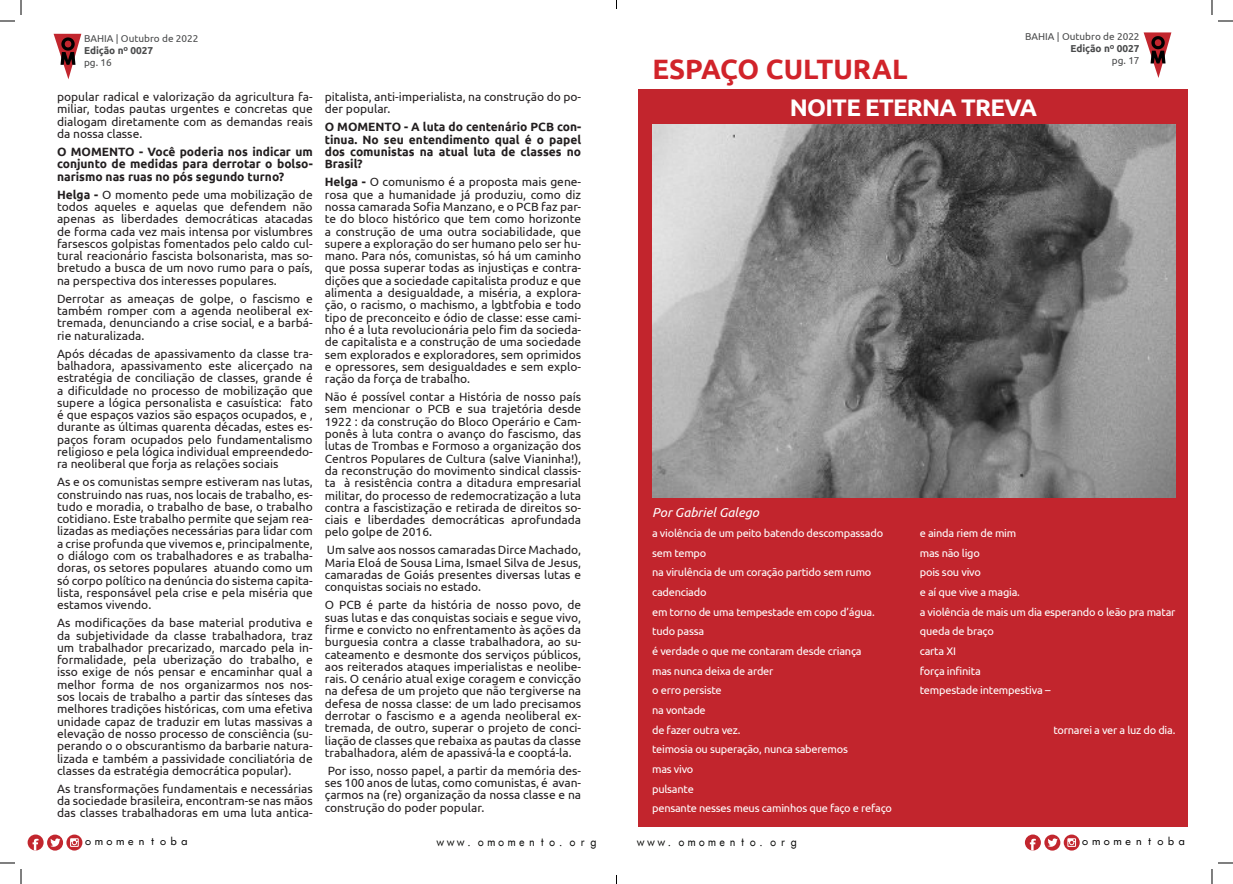
<style>
.page{position:relative;width:1233px;height:884px;background:#fff}
.page>*{position:absolute;margin:0;border:0;box-sizing:border-box;transform-origin:0 0}
.t1{font:700 28px "Ubuntu";color:#d1232a}
.t2{font:700 24px "Ubuntu";letter-spacing:-.03em;color:#fff}
.t3{font:italic 13px "Ubuntu";color:#fff}
.t4{font:12px/12.3px "Ubuntu";color:#231f20;text-align:justify}
.t5{font:700 12px/12.3px "Ubuntu";color:#231f20;text-align:justify}
.t6{font:11.6px "Futurist Fixed Width";color:#040503;scale:.88 1}
.t7{font:11px "Ubuntu";letter-spacing:-.02em;color:#fff}
.t8{font:10.6px "Futurist Fixed Width";color:#000}
.t9{font:10px "Ubuntu";color:#494a4b}
.t10{font:700 10px "Ubuntu";color:#494a4b}
.s1{font-weight:700}
</style>
<div class="page">
<svg style="left:54px;top:34px;width:27px;height:45px"></svg>
<svg style="left:1143px;top:32px;width:28px;height:46px"></svg>
<svg style="left:1025px;top:834px;width:16px;height:16px"></svg>
<svg style="left:1044px;top:835px;width:16px;height:16px"></svg>
<svg style="left:1047px;top:838px;width:10px;height:9px"></svg>
<svg style="left:1063px;top:834px;width:16px;height:16px"></svg>
<svg style="left:1067px;top:838px;width:9px;height:9px"></svg>
<svg style="left:28px;top:834px;width:16px;height:16px"></svg>
<div style="left:47px;top:835px;width:16px;height:16px;background:#c2262e;border-radius:50%"></div>
<svg style="left:50px;top:838px;width:10px;height:9px"></svg>
<svg style="left:66px;top:834px;width:16px;height:16px"></svg>
<svg style="left:70px;top:838px;width:9px;height:9px"></svg>
<div style="left:638px;top:89px;width:549px;height:738px;background:#c2252d"></div>
<img style="left:652px;top:125px;width:523px;height:372px">
<svg style="left:1218px;top:20px;width:15px;height:2px"></svg>
<svg style="left:1218px;top:862px;width:15px;height:2px"></svg>
<svg style="left:0;top:0;width:22px;height:22px"></svg>
<svg style="left:0;top:862px;width:22px;height:22px"></svg>
<svg style="left:1211px;top:0;width:1px;height:15px"></svg>
<svg style="left:1211px;top:869px;width:1px;height:15px"></svg>
<p class="t9" style="left:84px;top:32px;width:116px">BAHIA | Outubro de 2022</p>
<p class="t10" style="left:84px;top:44px;width:71px">Edição nº 0027</p>
<p class="t9" style="left:84px;top:56px;width:29px">pg. 16</p>
<p class="t4" style="left:57px;top:90px;width:257px">popular radical e valorização da agricultura fa&shy;miliar, todas pautas urgentes e concretas que dialogam diretamente com as demandas reais da nossa classe.</p>
<p class="t5" style="left:57px;top:145px;width:257px">O MOMENTO - Você poderia nos indicar um conjunto de medidas para derrotar o bolso&shy;narismo nas ruas no pós segundo turno?</p>
<p class="t4" style="left:57px;top:188px;width:257px"><span class="s1">Helga -</span> O momento pede uma mobilização de todos aqueles e aquelas que defendem não apenas as liberdades democráticas atacadas de forma cada vez mais intensa por vislumbres farsescos golpistas fomentados pelo caldo cul&shy;tural reacionário fascista bolsonarista, mas so&shy;bretudo a busca de um novo rumo para o país, na perspectiva dos interesses populares.</p>
<p class="t4" style="left:57px;top:292px;width:257px">Derrotar as ameaças de golpe, o fascismo e também romper com a agenda neoliberal ex&shy;tremada, denunciando a crise social, e a barbá&shy;rie naturalizada.</p>
<p class="t4" style="left:57px;top:347px;width:257px">Após décadas de apassivamento da classe tra&shy;balhadora, apassivamento este alicerçado na estratégia de conciliação de classes, grande é a dificuldade no processo de mobilização que supere a lógica personalista e casuística: fato é que espaços vazios são espaços ocupados, e , durante as últimas quarenta décadas, estes es&shy;paços foram ocupados pelo fundamentalismo religioso e pela lógica individual empreendedo&shy;ra neoliberal que forja as relações sociais</p>
<p class="t4" style="left:57px;top:475px;width:257px">As e os comunistas sempre estiveram nas lutas, construindo nas ruas, nos locais de trabalho, es&shy;tudo e moradia, o trabalho de base, o trabalho cotidiano. Este trabalho permite que sejam rea&shy;lizadas as mediações necessárias para lidar com a crise profunda que vivemos e, principalmente, o diálogo com os trabalhadores e as trabalha&shy;doras, os setores populares atuando como um só corpo político na denúncia do sistema capita&shy;lista, responsável pela crise e pela miséria que estamos vivendo.</p>
<p class="t4" style="left:57px;top:616px;width:257px">As modificações da base material produtiva e da subjetividade da classe trabalhadora, traz um trabalhador precarizado, marcado pela in&shy;formalidade, pela uberização do trabalho, e isso exige de nós pensar e encaminhar qual a melhor forma de nos organizarmos nos nos&shy;sos locais de trabalho a partir das sínteses das melhores tradições históricas, com uma efetiva unidade capaz de traduzir em lutas massivas a elevação de nosso processo de consciência (su&shy;perando o o obscurantismo da barbarie natura&shy;lizada e também a passividade conciliatória de classes da estratégia democrática popular).</p>
<p class="t4" style="left:57px;top:782px;width:257px">As transformações fundamentais e necessárias da sociedade brasileira, encontram-se nas mãos das classes trabalhadoras em uma luta antica-</p>
<p class="t4" style="left:325px;top:90px;width:258px">pitalista, anti-imperialista, na construção do po&shy;der popular.</p>
<p class="t5" style="left:325px;top:121px;width:258px">O MOMENTO - A luta do centenário PCB con&shy;tinua. No seu entendimento qual é o papel dos comunistas na atual luta de classes no Brasil?</p>
<p class="t4" style="left:325px;top:176px;width:258px"><span class="s1">Helga -</span> O comunismo é a proposta mais gene&shy;rosa que a humanidade já produziu, como diz nossa camarada Sofia Manzano, e o PCB faz par&shy;te do bloco histórico que tem como horizonte a construção de uma outra sociabilidade, que supere a exploração do ser humano pelo ser hu&shy;mano. Para nós, comunistas, só há um caminho que possa superar todas as injustiças e contra&shy;dições que a sociedade capitalista produz e que alimenta a desigualdade, a miséria, a explora&shy;ção, o racismo, o machismo, a lgbtfobia e todo tipo de preconceito e ódio de classe: esse cami&shy;nho é a luta revolucionária pelo fim da socieda&shy;de capitalista e a construção de uma sociedade sem explorados e exploradores, sem oprimidos e opressores, sem desigualdades e sem explo&shy;ração da força de trabalho.</p>
<p class="t4" style="left:325px;top:390px;width:258px">Não é possível contar a História de nosso país sem mencionar o PCB e sua trajetória desde 1922 : da construção do Bloco Operário e Cam&shy;ponês à luta contra o avanço do fascismo, das lutas de Trombas e Formoso a organização dos Centros Populares de Cultura (salve Vianinha!), da reconstrução do movimento sindical classis&shy;ta à resistência contra a ditadura empresarial militar, do processo de redemocratização a luta contra a fascistização e retirada de direitos so&shy;ciais e liberdades democráticas aprofundada pelo golpe de 2016.</p>
<p class="t4" style="left:325px;top:544px;width:258px">Um salve aos nossos camaradas Dirce Machado, Maria Eloá de Sousa Lima, Ismael Silva de Jesus, camaradas de Goiás presentes diversas lutas e conquistas sociais no estado.</p>
<p class="t4" style="left:325px;top:598px;width:258px">O PCB é parte da história de nosso povo, de suas lutas e das conquistas sociais e segue vivo, firme e convicto no enfrentamento às ações da burguesia contra a classe trabalhadora, ao su&shy;cateamento e desmonte dos serviços públicos, aos reiterados ataques imperialistas e neolibe&shy;rais. O cenário atual exige coragem e convicção na defesa de um projeto que não tergiverse na defesa de nossa classe: de um lado precisamos derrotar o fascismo e a agenda neoliberal ex&shy;tremada, de outro, superar o projeto de conci&shy;liação de classes que rebaixa as pautas da classe trabalhadora, além de apassivá-la e cooptá-la.</p>
<p class="t4" style="left:325px;top:764px;width:258px">Por isso, nosso papel, a partir da memória des&shy;ses 100 anos de lutas, como comunistas, é avan&shy;çarmos na (re) organização da nossa classe e na construção do poder popular.</p>
<p class="t1" style="left:652px;top:52px;width:256px">ESPAÇO CULTURAL</p>
<p class="t9" style="left:1025px;top:31px;width:116px">BAHIA | Outubro de 2022</p>
<p class="t10" style="left:1070px;top:43px;width:71px">Edição nº 0027</p>
<p class="t9" style="left:1111px;top:55px;width:29px">pg. 17</p>
<p class="t2" style="left:789px;top:93px;width:249px">NOITE ETERNA TREVA</p>
<p class="t3" style="left:652px;top:505px;width:108px">Por Gabriel Galego</p>
<p class="t7" style="left:652px;top:526px;width:232px">a violência de um peito batendo descompassado</p>
<p class="t7" style="left:652px;top:546px;width:56px">sem tempo</p>
<p class="t7" style="left:652px;top:566px;width:221px">na virulência de um coração partido sem rumo</p>
<p class="t7" style="left:652px;top:585px;width:56px">cadenciado</p>
<p class="t7" style="left:652px;top:605px;width:224px">em torno de uma tempestade em copo d’água.</p>
<p class="t7" style="left:652px;top:625px;width:54px">tudo passa</p>
<p class="t7" style="left:652px;top:644px;width:211px">é verdade o que me contaram desde criança</p>
<p class="t7" style="left:652px;top:664px;width:123px">mas nunca deixa de arder</p>
<p class="t7" style="left:652px;top:684px;width:71px">o erro persiste</p>
<p class="t7" style="left:652px;top:703px;width:55px">na vontade</p>
<p class="t7" style="left:652px;top:723px;width:90px">de fazer outra vez.</p>
<p class="t7" style="left:652px;top:743px;width:197px">teimosia ou superação, nunca saberemos</p>
<p class="t7" style="left:652px;top:762px;width:43px">mas vivo</p>
<p class="t7" style="left:652px;top:782px;width:43px">pulsante</p>
<p class="t7" style="left:652px;top:802px;width:241px">pensante nesses meus caminhos que faço e refaço</p>
<p class="t7" style="left:920px;top:526px;width:98px">e ainda riem de mim</p>
<p class="t7" style="left:920px;top:546px;width:61px">mas não ligo</p>
<p class="t7" style="left:920px;top:566px;width:62px">pois sou vivo</p>
<p class="t7" style="left:920px;top:585px;width:102px">e aí que vive a magia.</p>
<p class="t7" style="left:920px;top:605px;width:257px">a violência de mais um dia esperando o leão pra matar</p>
<p class="t7" style="left:920px;top:625px;width:75px">queda de braço</p>
<p class="t7" style="left:920px;top:644px;width:38px">carta XI</p>
<p class="t7" style="left:920px;top:664px;width:62px">força infinita</p>
<p class="t7" style="left:920px;top:684px;width:132px">tempestade intempestiva –</p>
<p class="t7" style="left:1053px;top:723px;width:123px">tornarei a ver a luz do dia.</p>
<p class="t8" style="left:83px;top:834px;width:109px">omomentoba</p>
<p class="t6" style="left:435px;top:834px;width:187px">www.omomento.org</p>
<p class="t6" style="left:635px;top:834px;width:187px">www.omomento.org</p>
<p class="t8" style="left:1080px;top:834px;width:109px">omomentoba</p>
</div>
